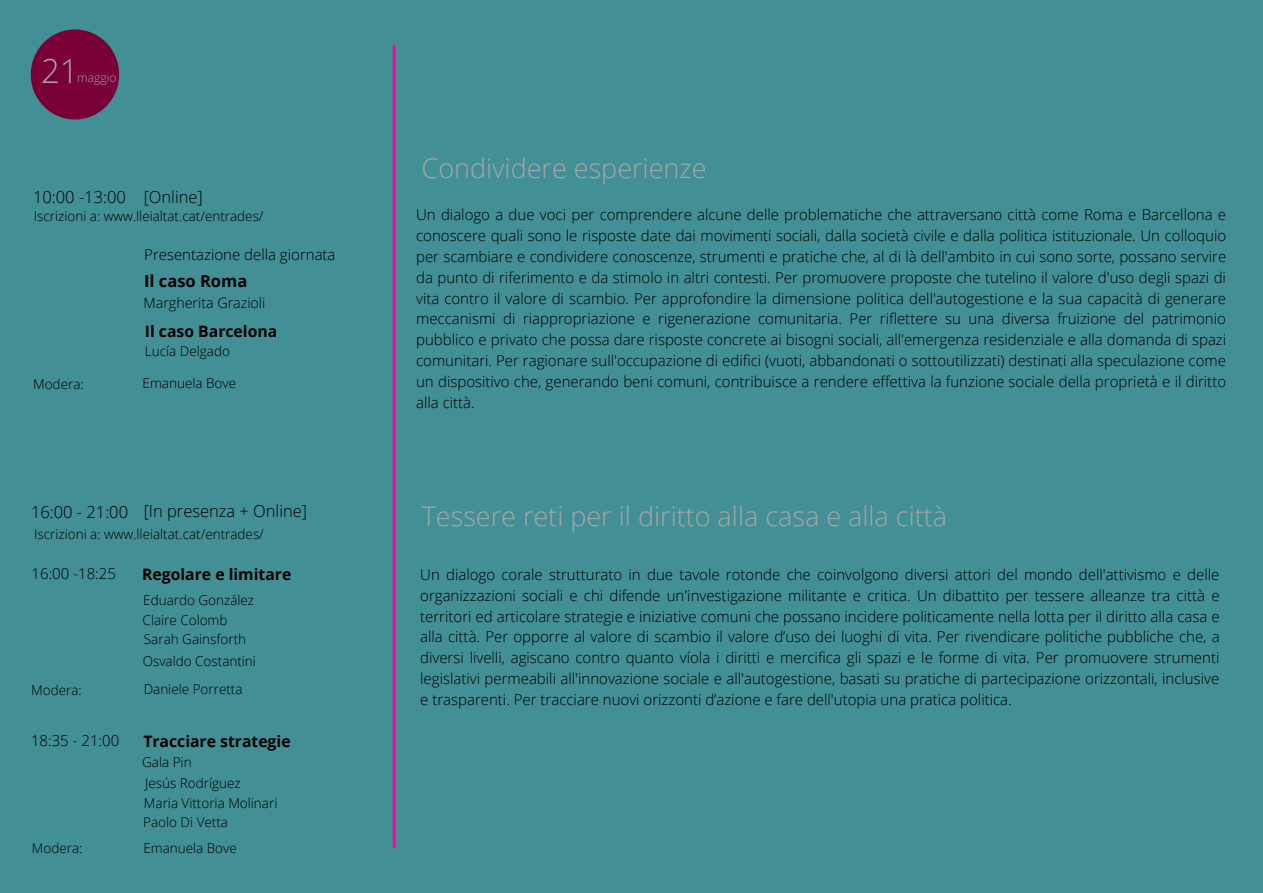
<style>
.page{position:relative;width:1263px;height:893px;background:#438f96}
.page>*{position:absolute;margin:0;border:0;box-sizing:border-box;transform-origin:0 0}
.t1{font:300 33px "Open Sans";color:#a6a6a6}
.t2{font:300 27px "Open Sans";color:#a6a6a6}
.t3{font:300 16.5px "Open Sans";color:#000}
.t4{font:700 16.5px "Open Sans";color:#000}
.t5{font:700 15.75px "Open Sans";color:#000}
.t6{font:300 15px/20.9px "Open Sans";color:#000;text-align:justify}
.t7{font:300 14.25px "Open Sans";color:#000}
.t8{font:300 13.5px "Open Sans";color:#000}
.t9{font:300 12px "Open Sans";color:#a6a6a6}
</style>
<div class="page">
<svg style="left:31px;top:29px;width:88px;height:90px"></svg>
<hr style="left:393px;top:46px;width:2px;height:801px;background:#f40899">
<p class="t1" style="left:41px;top:48px;width:39px">21</p>
<p class="t9" style="left:77px;top:69px;width:41px">maggio</p>
<p class="t3" style="left:33px;top:186px;width:94px">10:00 -13:00</p>
<p class="t3" style="left:144px;top:185px;width:61px">[Online]</p>
<p class="t8" style="left:34px;top:207px;width:231px">Iscrizioni a: www.lleialtat.cat/entrades/</p>
<p class="t6" style="left:144px;top:244px;width:193px">Presentazione della giornata</p>
<p class="t4" style="left:144px;top:270px;width:105px">Il caso Roma</p>
<p class="t7" style="left:144px;top:293px;width:123px">Margherita Grazioli</p>
<p class="t5" style="left:145px;top:320px;width:134px">Il caso Barcelona</p>
<p class="t8" style="left:145px;top:342px;width:87px">Lucía Delgado</p>
<p class="t8" style="left:33px;top:375px;width:52px">Modera:</p>
<p class="t8" style="left:143px;top:374px;width:95px">Emanuela Bove</p>
<p class="t3" style="left:144px;top:499px;width:165px">[In presenza + Online]</p>
<p class="t8" style="left:34px;top:525px;width:231px">Iscrizioni a: www.lleialtat.cat/entrades/</p>
<p class="t3" style="left:31px;top:500px;width:99px">16:00 - 21:00</p>
<p class="t6" style="left:32px;top:562px;width:86px">16:00 -18:25</p>
<p class="t5" style="left:142px;top:563px;width:151px">Regolare e limitare</p>
<p class="t8" style="left:143px;top:590px;width:112px">Eduardo González</p>
<p class="t8" style="left:143px;top:610px;width:86px">Claire Colomb</p>
<p class="t8" style="left:144px;top:630px;width:104px">Sarah Gainsforth</p>
<p class="t8" style="left:143px;top:651px;width:115px">Osvaldo Costantini</p>
<p class="t8" style="left:31px;top:681px;width:52px">Modera:</p>
<p class="t8" style="left:144px;top:680px;width:100px">Daniele Porretta</p>
<p class="t6" style="left:31px;top:729px;width:90px">18:35 - 21:00</p>
<p class="t5" style="left:143px;top:730px;width:149px">Tracciare strategie</p>
<p class="t8" style="left:142px;top:753px;width:51px">Gala Pin</p>
<p class="t8" style="left:145px;top:773px;width:97px">Jesús Rodríguez</p>
<p class="t8" style="left:143px;top:813px;width:86px">Paolo Di Vetta</p>
<p class="t8" style="left:144px;top:793px;width:135px">Maria Vittoria Molinari</p>
<p class="t8" style="left:32px;top:838px;width:52px">Modera:</p>
<p class="t8" style="left:143px;top:838px;width:95px">Emanuela Bove</p>
<p class="t2" style="left:422px;top:150px;width:287px">Condividere esperienze</p>
<p class="t6" style="left:416px;top:204px;width:812px">Un dialogo a due voci per comprendere alcune delle problematiche che attraversano città come Roma e Barcellona e conoscere quali sono le risposte date dai movimenti sociali, dalla società civile e dalla politica istituzionale. Un colloquio per scambiare e condividere conoscenze, strumenti e pratiche che, al di là dell'ambito in cui sono sorte, possano servire da punto di riferimento e da stimolo in altri contesti. Per promuovere proposte che tutelino il valore d'uso degli spazi di vita contro il valore di scambio. Per approfondire la dimensione politica dell'autogestione e la sua capacità di generare meccanismi di riappropriazione e rigenerazione comunitaria. Per riflettere su una diversa fruizione del patrimonio pubblico e privato che possa dare risposte concrete ai bisogni sociali, all'emergenza residenziale e alla domanda di spazi comunitari. Per ragionare sull'occupazione di edifici (vuoti, abbandonati o sottoutilizzati) destinati alla speculazione come un dispositivo che, generando beni comuni, contribuisce a rendere effettiva la funzione sociale della proprietà e il diritto alla città.</p>
<p class="t2" style="left:422px;top:497px;width:527px">Tessere reti per il diritto alla casa e alla città</p>
<p class="t6" style="left:420px;top:564px;width:801px">Un dialogo corale strutturato in due tavole rotonde che coinvolgono diversi attori del mondo dell'attivismo e delle organizzazioni sociali e chi difende un'investigazione militante e critica. Un dibattito per tessere alleanze tra città e territori ed articolare strategie e iniziative comuni che possano incidere politicamente nella lotta per il diritto alla casa e alla città. Per opporre al valore di scambio il valore d’uso dei luoghi di vita. Per rivendicare politiche pubbliche che, a diversi livelli, agiscano contro quanto víola i diritti e mercifica gli spazi e le forme di vita. Per promuovere strumenti legislativi permeabili all'innovazione sociale e all'autogestione, basati su pratiche di partecipazione orizzontali, inclusive e trasparenti. Per tracciare nuovi orizzonti d’azione e fare dell'utopia una pratica politica.</p>
</div>
